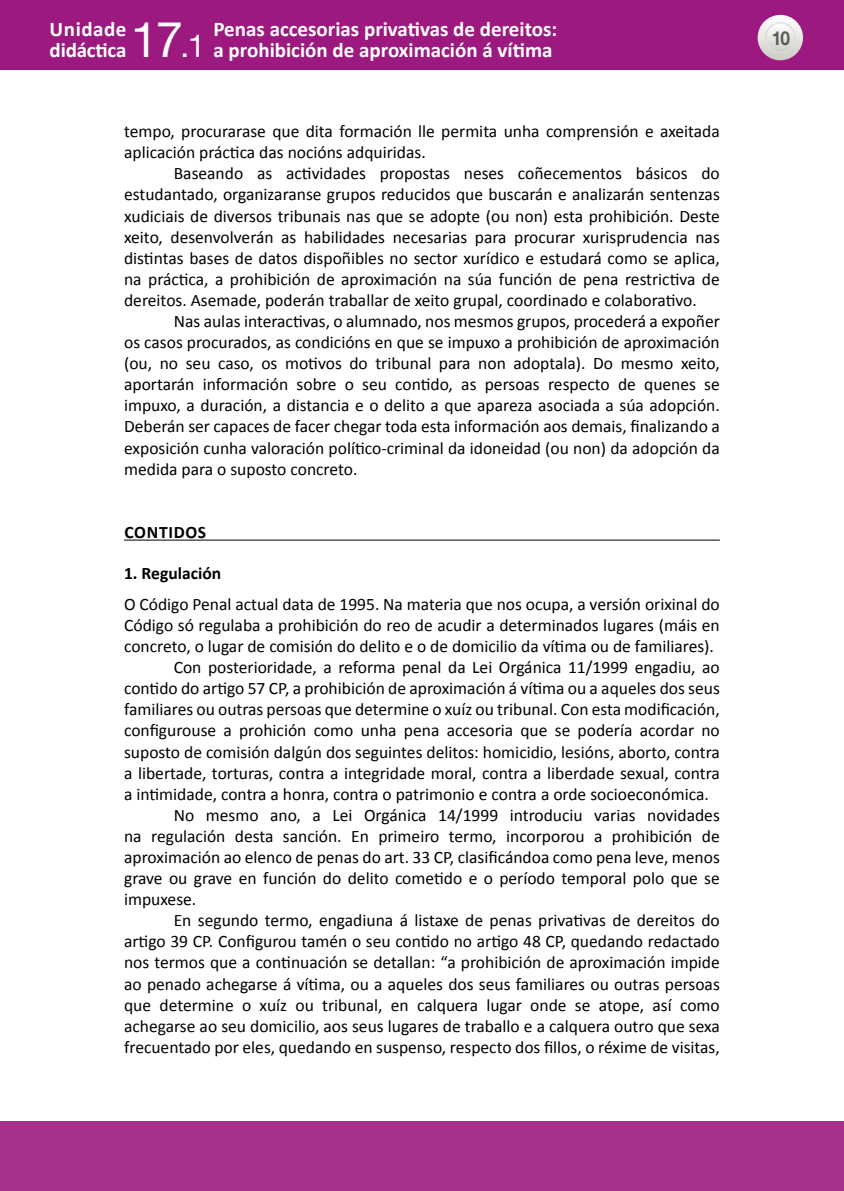
<style>
.page{position:relative;width:844px;height:1191px;background:#fff}
.page>*{position:absolute;margin:0;border:0;box-sizing:border-box;transform-origin:0 0}
.t1{font:49px "Helvetica Neue";color:#fff}
.t2{font:700 21px/21px "Calibri";color:#fff}
.t3{font:700 19.25px "Helvetica Neue";color:#000;scale:.9 1}
.TXTO_CON_SANGRE{font:17.5px/21px "Calibri";color:#000;text-align:justify}
.TXTO_sin_SANGRE{font:17.5px/21px "Calibri";color:#000;text-align:justify}
._1º_Epigrafe{font:700 17.5px "Calibri";color:#000}
._0º_Epigrafe{font:700 17.5px "Calibri";letter-spacing:.04em;color:#000}
.s1{font-size:31.5px}
</style>
<div class="page">
<div style="left:0;top:0;width:843px;height:69px;background:#9c1a7f"></div>
<svg style="left:757px;top:15px;width:45px;height:45px"></svg>
<svg style="left:765px;top:23px;width:29px;height:29px"></svg>
<div style="left:764px;top:22px;width:31px;height:31px;border:1px solid #dfdeda;border-radius:50%"></div>
<div style="left:0;top:1121px;width:843px;height:70px;background:#a6318c"></div>
<hr style="left:124px;top:539px;width:595px;height:1px;background:#000">
<p class="t2" style="left:50px;top:19px;width:78px">Unidade didáctica</p>
<h1 class="t1" style="left:131px;top:5px;width:76px">17<span class="s1">.1</span></h1>
<p class="t2" style="left:213px;top:19px;width:345px">Penas accesorias privativas de dereitos: a prohibición de aproximación á vítima</p>
<p class="t3" style="left:770px;top:26px;width:23px">10</p>
<p class="TXTO_CON_SANGRE" style="left:124px;top:121px;width:597px">tempo, procurarase que dita formación lle permita unha comprensión e axeitada aplicación práctica das nocións adquiridas.</p>
<p class="TXTO_CON_SANGRE" style="left:124px;top:163px;width:597px;text-indent:50px">Baseando as actividades propostas neses coñecementos básicos do estudantado, organizaranse grupos reducidos que buscarán e analizarán sentenzas xudiciais de diversos tribunais nas que se adopte (ou non) esta prohibición. Deste xeito, desenvolverán as habilidades necesarias para procurar xurisprudencia nas distintas bases de datos dispoñibles no sector xurídico e estudará como se aplica, na práctica, a prohibición de aproximación na súa función de pena restrictiva de dereitos. Asemade, poderán traballar de xeito grupal, coordinado e colaborativo.</p>
<p class="TXTO_CON_SANGRE" style="left:124px;top:311px;width:597px;text-indent:50px">Nas aulas interactivas, o alumnado, nos mesmos grupos, procederá a expoñer os casos procurados, as condicións en que se impuxo a prohibición de aproximación (ou, no seu caso, os motivos do tribunal para non adoptala). Do mesmo xeito, aportarán información sobre o seu contido, as persoas respecto de quenes se impuxo, a duración, a distancia e o delito a que apareza asociada a súa adopción.<br>Deberán ser capaces de facer chegar toda esta información aos demais, finalizando a exposición cunha valoración político-criminal da idoneidad (ou non) da adopción da medida para o suposto concreto.</p>
<p class="_0º_Epigrafe" style="left:124px;top:521px;width:83px">CONTIDOS</p>
<p class="_1º_Epigrafe" style="left:124px;top:562px;width:98px">1. Regulación</p>
<p class="TXTO_sin_SANGRE" style="left:124px;top:593px;width:597px">O Código Penal actual data de 1995. Na materia que nos ocupa, a versión orixinal do Código só regulaba a prohibición do reo de acudir a determinados lugares (máis en concreto, o lugar de comisión do delito e o de domicilio da vítima ou de familiares).</p>
<p class="TXTO_CON_SANGRE" style="left:124px;top:657px;width:597px;text-indent:50px">Con posterioridade, a reforma penal da Lei Orgánica 11/1999 engadiu, ao contido do artigo 57 CP, a prohibición de aproximación á vítima ou a aqueles dos seus familiares ou outras persoas que determine o xuíz ou tribunal. Con esta modificación, configurouse a prohición como unha pena accesoria que se podería acordar no suposto de comisión dalgún dos seguintes delitos: homicidio, lesións, aborto, contra a libertade, torturas, contra a integridade moral, contra a liberdade sexual, contra a intimidade, contra a honra, contra o patrimonio e contra a orde socioeconómica.</p>
<p class="TXTO_CON_SANGRE" style="left:124px;top:804px;width:597px;text-indent:50px">No mesmo ano, a Lei Orgánica 14/1999 introduciu varias novidades na regulación desta sanción. En primeiro termo, incorporou a prohibición de aproximación ao elenco de penas do art. 33 CP, clasificándoa como pena leve, menos grave ou grave en función do delito cometido e o período temporal polo que se impuxese.</p>
<p class="TXTO_CON_SANGRE" style="left:124px;top:910px;width:597px;text-indent:50px">En segundo termo, engadiuna á listaxe de penas privativas de dereitos do artigo 39 CP. Configurou tamén o seu contido no artigo 48 CP, quedando redactado nos termos que a continuación se detallan: “a prohibición de aproximación impide ao penado achegarse á vítima, ou a aqueles dos seus familiares ou outras persoas que determine o xuíz ou tribunal, en calquera lugar onde se atope, así como achegarse ao seu domicilio, aos seus lugares de traballo e a calquera outro que sexa frecuentado por eles, quedando en suspenso, respecto dos fillos, o réxime de visitas,</p>
</div>
